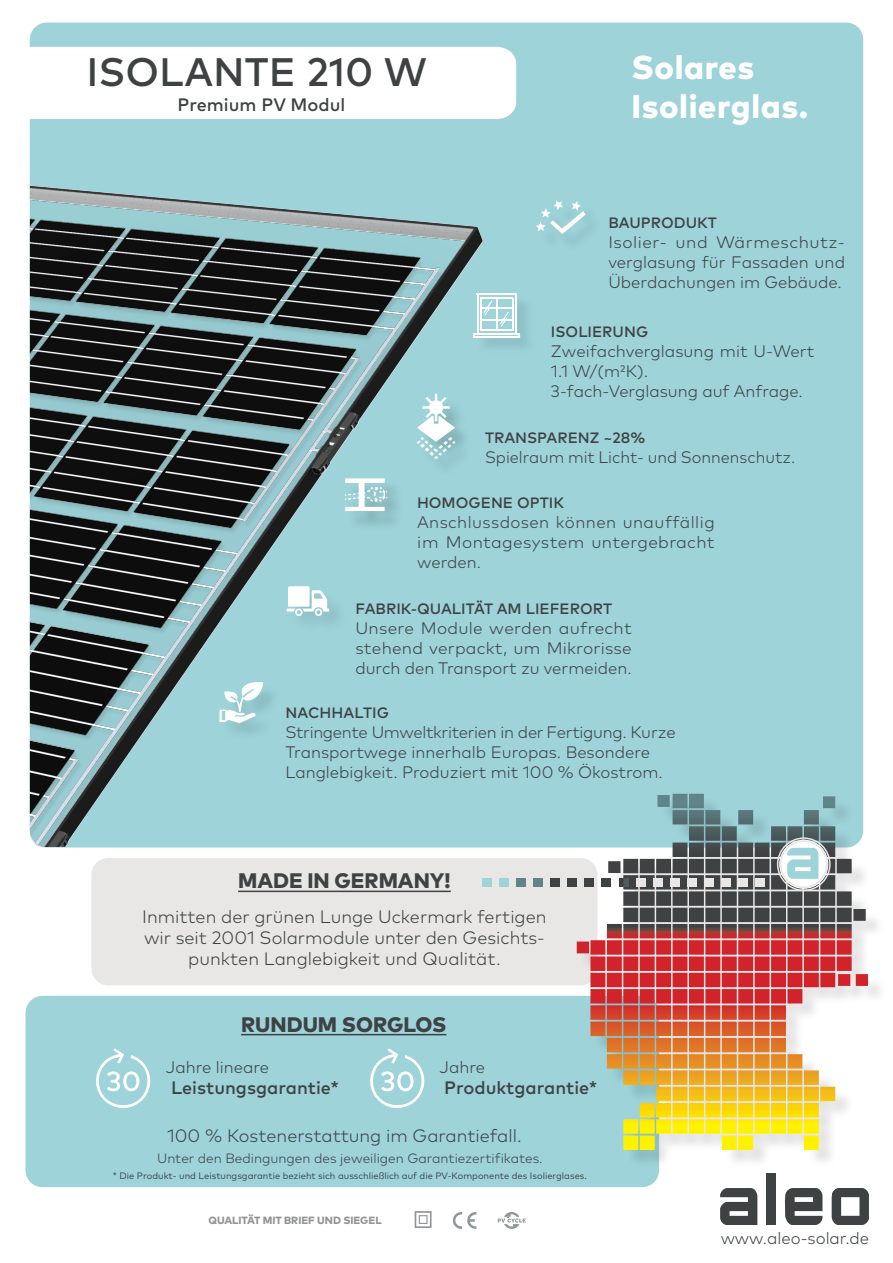
<style>
.page{position:relative;width:893px;height:1263px;background:#fff}
.page>*{position:absolute;margin:0;border:0;box-sizing:border-box;transform-origin:0 0}
.t1{font:500 39.75px "Mark Pro";color:#3e4243}
.t2{font:800 33px/39px "Mark Pro";letter-spacing:.02em;color:#fff}
.t3{font:800 21px "Mark Pro";color:#3e4243}
.t4{font:300 18px/21px "Mark Pro";color:#3e4243;text-align:center}
.t5{font:500 18px "Mark Pro";color:#3e4243}
.t6{font:300 16.65px/20px "Mark Pro";color:#3e4243;text-align:justify}
.t7{font:500 15px "Mark Pro";color:#3e4243}
.t8{font:300 13.5px "Mark Pro";color:#3e4243}
.t9{font:800 10.5px "Mark Pro";color:#90979b}
.t10{font:9.3px "Mark Pro";color:#3e4243}
</style>
<div class="page">
<div style="left:26px;top:996px;width:633px;height:191px;background:#9dd3d9;border-radius:17px"></div>
<div style="left:91px;top:858px;width:506px;height:127px;background:#e8e7e5;border-radius:17px"></div>
<div style="left:30px;top:23px;width:833px;height:824px;background:#9dd3d9;border-radius:17px"></div>
<div style="left:579px;top:796px;width:308px;height:372px;background:#000;opacity:.11"></div>
<svg style="left:722px;top:796px;width:146px;height:354px"></svg>
<div style="left:755px;top:878px;width:9px;height:8px;background:#e8e7e5"></div>
<div style="left:738px;top:878px;width:9px;height:8px;background:#e8e7e5"></div>
<div style="left:721px;top:878px;width:9px;height:8px;background:#e8e7e5"></div>
<div style="left:704px;top:878px;width:9px;height:8px;background:#e8e7e5"></div>
<div style="left:687px;top:878px;width:9px;height:8px;background:#e8e7e5"></div>
<div style="left:670px;top:878px;width:9px;height:8px;background:#e8e7e5"></div>
<div style="left:653px;top:878px;width:9px;height:8px;background:#e8e7e5"></div>
<div style="left:636px;top:878px;width:9px;height:8px;background:#e8e7e5"></div>
<svg style="left:619px;top:878px;width:9px;height:8px"></svg>
<div style="left:602px;top:878px;width:9px;height:8px;background:#3e4243"></div>
<div style="left:585px;top:878px;width:9px;height:8px;background:#3e4243"></div>
<div style="left:568px;top:878px;width:9px;height:8px;background:#3e4243"></div>
<div style="left:551px;top:878px;width:9px;height:8px;background:#3e4243"></div>
<div style="left:534px;top:878px;width:9px;height:8px;background:#608589"></div>
<div style="left:517px;top:878px;width:9px;height:8px;background:#608589"></div>
<div style="left:500px;top:878px;width:9px;height:8px;background:#9dd3d9"></div>
<div style="left:483px;top:878px;width:9px;height:8px;background:#9dd3d9"></div>
<svg style="left:779px;top:840px;width:49px;height:49px"></svg>
<div style="left:777px;top:837px;width:54px;height:54px;border:1px solid #e8e7e5;border-radius:50%"></div>
<div style="left:780px;top:840px;width:48px;height:48px;border:1px solid #e8e7e5;border-radius:50%"></div>
<svg style="left:787px;top:848px;width:31px;height:31px"></svg>
<svg style="left:785px;top:1188px;width:37px;height:37px"></svg>
<svg style="left:832px;top:1188px;width:37px;height:37px"></svg>
<svg style="left:720px;top:1188px;width:37px;height:37px"></svg>
<div style="left:767px;top:1174px;width:9px;height:51px;background:#3e4243"></div>
<svg style="left:370px;top:1048px;width:55px;height:60px"></svg>
<svg style="left:96px;top:1048px;width:55px;height:60px"></svg>
<svg style="left:536px;top:200px;width:50px;height:34px"></svg>
<div style="left:475px;top:295px;width:61px;height:59px;background:#97ccd2"></div>
<svg style="left:483px;top:294px;width:38px;height:44px"></svg>
<svg style="left:414px;top:1211px;width:112px;height:18px"></svg>
<div style="left:30px;top:47px;width:486px;height:72px;background:#fff"></div>
<hr style="left:241px;top:1034px;width:205px;height:1px;background:#3e4243">
<hr style="left:238px;top:890px;width:213px;height:2px;background:#3e4243">
<img style="left:30px;top:185px;width:453px;height:662px">
<h1 class="t1" style="left:87px;top:42px;width:342px">ISOLANTE 210 W</h1>
<p class="t5" style="left:178px;top:91px;width:169px">Premium PV Modul</p>
<h2 class="t2" style="left:631px;top:45px;width:178px">Solares<br>Isolierglas.</h2>
<p class="t7" style="left:608px;top:211px;width:110px">BAUPRODUKT</p>
<p class="t6" style="left:608px;top:230px;width:238px">Isolier- und Wärmeschutz&shy;verglasung für Fassaden und Überdachungen im Gebäude.</p>
<p class="t7" style="left:551px;top:320px;width:99px">ISOLIERUNG</p>
<p class="t6" style="left:551px;top:340px;width:265px;text-align:left">Zweifachverglasung mit U-Wert<br>1.1 W/(m²K).<br>3-fach-Verglasung auf Anfrage.</p>
<p class="t7" style="left:485px;top:426px;width:162px">TRANSPARENZ ~28%</p>
<p class="t6" style="left:485px;top:445px;width:312px">Spielraum mit Licht- und Sonnenschutz.</p>
<p class="t7" style="left:417px;top:492px;width:149px">HOMOGENE OPTIK</p>
<p class="t6" style="left:417px;top:511px;width:299px">Anschlussdosen können unauffällig im Montagesystem untergebracht werden.</p>
<p class="t7" style="left:355px;top:597px;width:258px">FABRIK-QUALITÄT AM LIEFERORT</p>
<p class="t6" style="left:355px;top:617px;width:278px">Unsere Module werden aufrecht stehend verpackt, um Mikrorisse durch den Transport zu vermeiden.</p>
<p class="t7" style="left:285px;top:702px;width:105px">NACHHALTIG</p>
<p class="t6" style="left:285px;top:721px;width:392px;text-align:left">Stringente Umweltkriterien in der Fertigung. Kurze<br>Transportwege innerhalb Europas. Besondere<br>Langlebigkeit. Produziert mit 100 % Ökostrom.</p>
<p class="t3" style="left:238px;top:865px;width:214px">MADE IN GERMANY!</p>
<p class="t4" style="left:142px;top:905px;width:406px">Inmitten der grünen Lunge Uckermark fertigen wir seit 2001 Solarmodule unter den Gesichts&shy;punkten Langlebigkeit und Qualität.</p>
<p class="t3" style="left:241px;top:1008px;width:207px">RUNDUM SORGLOS</p>
<p class="t6" style="left:166px;top:1055px;width:105px">Jahre lineare</p>
<p class="t5" style="left:171px;top:1074px;width:169px">Leistungsgarantie*</p>
<p class="t6" style="left:439px;top:1055px;width:47px">Jahre</p>
<p class="t5" style="left:444px;top:1074px;width:155px">Produktgarantie*</p>
<p class="t4" style="left:167px;top:1124px;width:356px">100 % Kostenerstattung im Garantiefall.</p>
<p class="t8" style="left:157px;top:1148px;width:387px">Unter den Bedingungen des jeweiligen Garantiezertifikates.</p>
<p class="t10" style="left:113px;top:1169px;width:475px">* Die Produkt- und Leistungsgarantie bezieht sich ausschließlich auf die PV-Komponente des Isolierglases.</p>
<p class="t9" style="left:209px;top:1212px;width:175px">QUALITÄT MIT BRIEF UND SIEGEL</p>
<p class="t6" style="left:721px;top:1227px;width:150px">www.aleo-solar.de</p>
</div>
